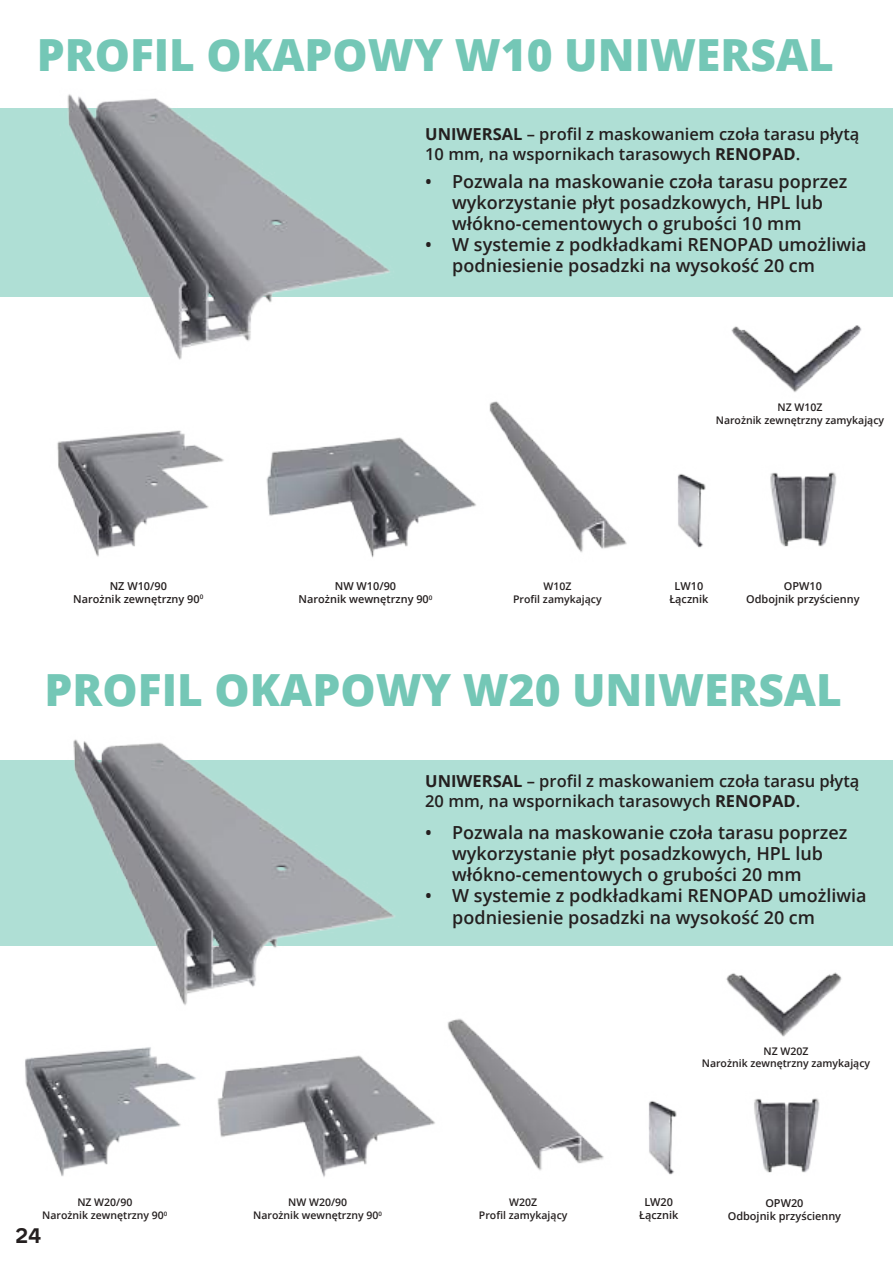
<style>
.page{position:relative;width:893px;height:1263px;background:#fff}
.page>*{position:absolute;margin:0;border:0;box-sizing:border-box;transform-origin:0 0}
.t1{font:800 44.25px "Open Sans";color:#74c7b6}
.t2{font:600 21px "Novecentosanswide";color:#241f1f}
.t3{font:600 18px/21px "Open Sans";color:#241f1f}
.t4{font:600 16.5px/19.8px "Open Sans";color:#241f1f}
.t5{font:600 10.95px/13px "Open Sans";color:#241f1f;text-align:center}
.t6{font:600 10.5px/12.6px "Open Sans";color:#241f1f;text-align:center}
.s1{font-weight:700}
</style>
<div class="page">
<div style="left:0;top:108px;width:893px;height:189px;background:#afdfd5"></div>
<img style="left:67px;top:94px;width:323px;height:266px">
<div style="left:0;top:760px;width:893px;height:186px;background:#afdfd5"></div>
<img style="left:73px;top:739px;width:322px;height:266px">
<img style="left:677px;top:474px;width:29px;height:74px">
<img style="left:648px;top:1101px;width:29px;height:74px">
<img style="left:489px;top:401px;width:138px;height:152px">
<img style="left:447px;top:1018px;width:157px;height:153px">
<img style="left:266px;top:437px;width:210px;height:121px">
<img style="left:217px;top:1055px;width:218px;height:122px">
<img style="left:57px;top:430px;width:167px;height:127px">
<img style="left:25px;top:1047px;width:171px;height:129px">
<img style="left:754px;top:1098px;width:66px;height:75px">
<img style="left:770px;top:472px;width:67px;height:75px">
<img style="left:731px;top:325px;width:131px;height:67px">
<img style="left:726px;top:972px;width:116px;height:65px">
<h1 class="t1" style="left:37px;top:21px;width:799px">PROFIL OKAPOWY W10 UNIWERSAL</h1>
<p class="t4" style="left:425px;top:124px;width:436px"><span class="s1">UNIWERSAL</span> – profil z maskowaniem czoła tarasu płytą<br>10 mm, na wspornikach tarasowych <span class="s1">RENOPAD</span>.</p>
<p class="t3" style="left:452px;top:171px;width:397px;text-indent:-27px">• Pozwala na maskowanie czoła tarasu poprzez wykorzystanie płyt posadzkowych, HPL lub włókno-cementowych o grubości 10 mm</p>
<p class="t3" style="left:452px;top:234px;width:416px;text-indent:-27px">• W systemie z podkładkami RENOPAD umożliwia podniesienie posadzki na wysokość 20 cm</p>
<p class="t6" style="left:716px;top:401px;width:170px">NZ W10Z<br>Narożnik zewnętrzny zamykający</p>
<p class="t5" style="left:73px;top:579px;width:132px">NZ W10/90<br>Narożnik zewnętrzny 90<sup>0</sup></p>
<p class="t5" style="left:299px;top:580px;width:135px">NW W10/90<br>Narożnik wewnętrzny 90<sup>0</sup></p>
<p class="t5" style="left:669px;top:579px;width:41px">LW10<br>Łącznik</p>
<p class="t5" style="left:746px;top:579px;width:115px">OPW10<br>Odbojnik przyścienny</p>
<p class="t6" style="left:513px;top:580px;width:90px">W10Z<br>Profil zamykający</p>
<h1 class="t1" style="left:45px;top:656px;width:799px">PROFIL OKAPOWY W20 UNIWERSAL</h1>
<p class="t4" style="left:425px;top:771px;width:436px"><span class="s1">UNIWERSAL</span> – profil z maskowaniem czoła tarasu płytą<br>20 mm, na wspornikach tarasowych <span class="s1">RENOPAD</span>.</p>
<p class="t3" style="left:452px;top:821px;width:397px;text-indent:-27px">• Pozwala na maskowanie czoła tarasu poprzez wykorzystanie płyt posadzkowych, HPL lub włókno-cementowych o grubości 20 mm</p>
<p class="t3" style="left:452px;top:884px;width:416px;line-height:21.6px;text-indent:-27px">• W systemie z podkładkami RENOPAD umożliwia podniesienie posadzki na wysokość 20 cm</p>
<p class="t6" style="left:42px;top:1196px;width:127px">NZ W20/90<br>Narożnik zewnętrzny 90<sup>0</sup></p>
<p class="t6" style="left:253px;top:1196px;width:130px">NW W20/90<br>Narożnik wewnętrzny 90<sup>0</sup></p>
<p class="t2" style="left:16px;top:1223px;width:27px">24</p>
<p class="t6" style="left:479px;top:1196px;width:90px">W20Z<br>Profil zamykający</p>
<p class="t6" style="left:702px;top:1044px;width:170px">NZ W20Z<br>Narożnik zewnętrzny zamykający</p>
<p class="t5" style="left:639px;top:1195px;width:41px">LW20<br>Łącznik</p>
<p class="t5" style="left:728px;top:1196px;width:115px">OPW20<br>Odbojnik przyścienny</p>
</div>
